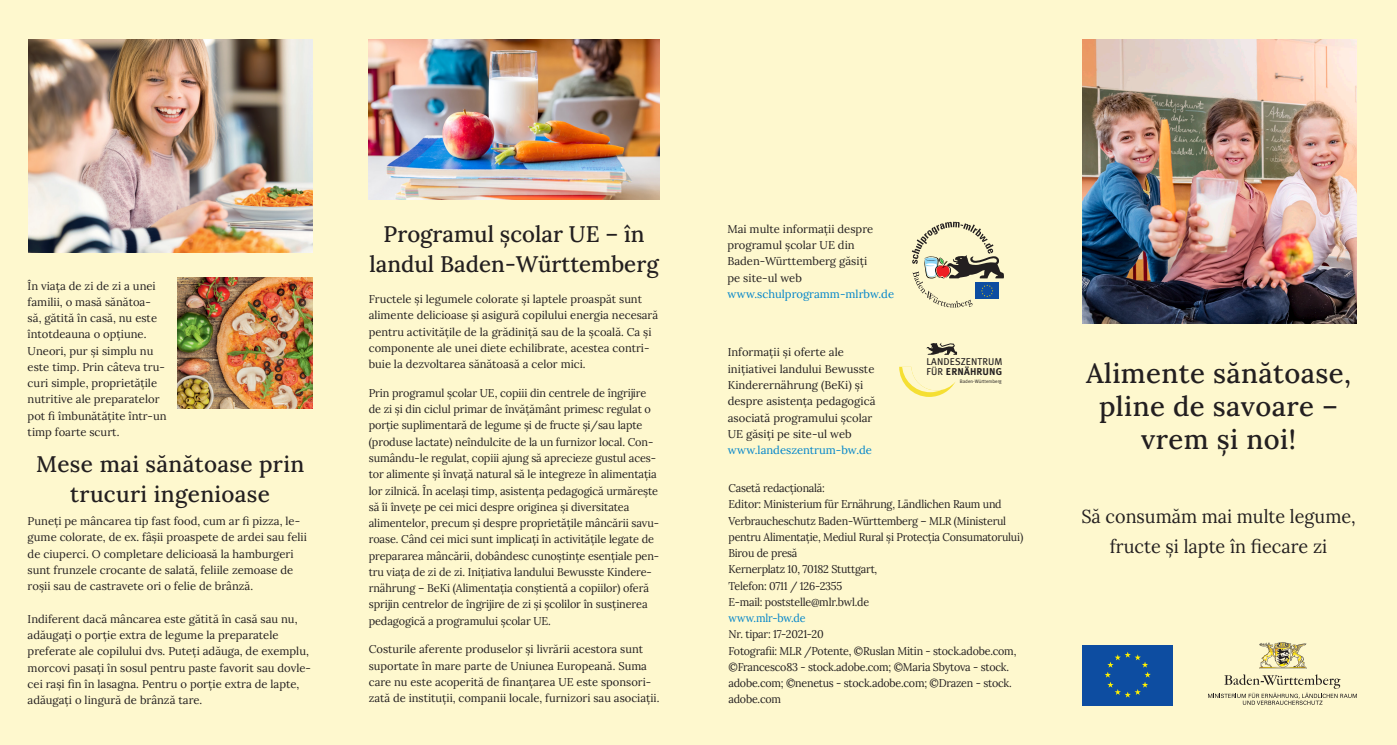
<style>
.page{position:relative;width:1397px;height:745px;background:#fff}
.page>*{position:absolute;margin:0;border:0;box-sizing:border-box;transform-origin:0 0}
._18Pt_-_Head{font:500 27.5px/33px "Lora";letter-spacing:.015em;color:#231f20;text-align:center}
._18Pt_-_Head-2{font:500 22.5px/29.2px "Lora";color:#231f20;text-align:center}
._18Pt_-_Head-3{font:18.75px/29.2px "Lora";color:#231f20;text-align:center;scale:.96 1}
._18Pt_-_Head-4{font:11.25px/16.2px "Lora";letter-spacing:-.01em;color:#231f20}
.Fließtext_10pt{font:11.25px/16.2px "Lora";color:#231f20}
.Fließtext_10pt-2{font:11.25px/16.2px "Lora";letter-spacing:-.02em;color:#231f20;scale:.95 1}
.Fließtext_10pt-3{font:11.25px "Lora";letter-spacing:-.02em;color:#0084ca;scale:.95 1}
.t1{font:9.88px/10.4px "Meta Plus";letter-spacing:.015em;color:#231f20}
.t2{font:5px "Meta";color:#231f20}
.s1{color:#0084ca}
.s2{font-weight:700}
</style>
<div class="page">
<div style="left:0;top:0;width:1396px;height:744px;background:#fef8ce"></div>
<img style="left:369px;top:40px;width:290px;height:159px">
<img style="left:1082px;top:40px;width:274px;height:283px">
<img style="left:28px;top:40px;width:284px;height:212px">
<img style="left:177px;top:278px;width:135px;height:130px">
<div style="left:1148px;top:667px;width:141px;height:18px;border:1px solid #fef8ce"></div>
<svg style="left:911px;top:222px;width:92px;height:85px"></svg>
<svg style="left:899px;top:366px;width:56px;height:30px"></svg>
<svg style="left:926px;top:342px;width:30px;height:12px"></svg>
<div style="left:1082px;top:644px;width:91px;height:60px;background:#0d4da1"></div>
<svg style="left:1105px;top:652px;width:45px;height:45px"></svg>
<img style="left:1259px;top:642px;width:48px;height:25px">
<svg style="left:1207px;top:674px;width:149px;height:30px"></svg>
<p class="Fließtext_10pt" style="left:28px;top:276px;width:140px">În viața de zi de zi a unei familii, o masă sănătoa&shy;să, gătită în casă, nu este întotdeauna o opțiune.<br>Uneori, pur și simplu nu este timp. Prin câteva tru&shy;curi simple, proprietățile nutritive ale preparatelor pot fi îmbunătățite într-un timp foarte scurt.</p>
<p class="_18Pt_-_Head-2" style="left:36px;top:448px;width:270px">Mese mai sănătoase prin trucuri ingenioase</p>
<p class="Fließtext_10pt" style="left:28px;top:512px;width:281px">Puneți pe mâncarea tip fast food, cum ar fi pizza, le&shy;gume colorate, de ex. fâșii proaspete de ardei sau felii de ciuperci. O completare delicioasă la hamburgeri sunt frunzele crocante de salată, feliile zemoase de roșii sau de castravete ori o felie de brânză.</p>
<p class="Fließtext_10pt" style="left:28px;top:609px;width:285px">Indiferent dacă mâncarea este gătită în casă sau nu, adăugați o porție extra de legume la preparatele preferate ale copilului dvs. Puteți adăuga, de exemplu, morcovi pasați în sosul pentru paste favorit sau dovle&shy;cei rași fin în lasagna. Pentru o porție extra de lapte, adăugați o lingură de brânză tare.</p>
<p class="_18Pt_-_Head-2" style="left:369px;top:218px;width:291px">Programul școlar UE – în landul Baden-Württemberg</p>
<p class="_18Pt_-_Head-4" style="left:369px;top:290px;width:291px">Fructele și legumele colorate și laptele proaspăt sunt alimente delicioase și asigură copilului energia necesară pentru activitățile de la grădiniță sau de la școală. Ca și componente ale unei diete echilibrate, acestea contri&shy;buie la dezvoltarea sănătoasă a celor mici.</p>
<p class="_18Pt_-_Head-4" style="left:369px;top:384px;width:292px">Prin programul școlar UE, copiii din centrele de îngrijire de zi și din ciclul primar de învățământ primesc regulat o porție suplimentară de legume și de fructe și/sau lapte (produse lactate) neîndulcite de la un furnizor local. Con&shy;sumându-le regulat, copiii ajung să aprecieze gustul aces&shy;tor alimente și învață natural să le integreze în alimentația lor zilnică. În același timp, asistența pedagogică urmărește să îi învețe pe cei mici despre originea și diversitatea alimentelor, precum și despre proprietățile mâncării savu&shy;roase. Când cei mici sunt implicați în activitățile legate de prepararea mâncării, dobândesc cunoștințe esențiale pen&shy;tru viața de zi de zi. Inițiativa landului Bewusste Kindere&shy;rnährung – BeKi (Alimentația conștientă a copiilor) oferă sprijin centrelor de îngrijire de zi și școlilor în susținerea pedagogică a programului școlar UE.</p>
<p class="_18Pt_-_Head-4" style="left:369px;top:640px;width:292px">Costurile aferente produselor și livrării acestora sunt suportate în mare parte de Uniunea Europeană. Suma care nu este acoperită de finanțarea UE este sponsori&shy;zată de instituții, companii locale, furnizori sau asociații.</p>
<p class="Fließtext_10pt" style="left:727px;top:220px;width:168px">Mai multe informații despre programul școlar UE din<br>Baden-Württemberg găsiți<br>pe site-ul web <span class="s1">www.schulprogramm-mlrbw.de</span></p>
<p class="Fließtext_10pt" style="left:727px;top:343px;width:149px">Informații și oferte ale inițiativei landului Bewusste<br>Kinderernährung (BeKi) și despre asistența pedagogică asociată programului școlar<br>UE găsiți pe site-ul web <span class="s1">www.landeszentrum-bw.de</span></p>
<p class="t1" style="left:926px;top:356px;width:78px">LANDESZENTRUM<br>FÜR <span class="s2">ERNÄHRUNG</span></p>
<p class="t2" style="left:959px;top:377px;width:43px">Baden-Württemberg</p>
<p class="Fließtext_10pt-2" style="left:728px;top:479px;width:103px">Casetă redacțională:</p>
<p class="Fließtext_10pt-2" style="left:728px;top:495px;width:312px">Editor: Ministerium für Ernährung, Ländlichen Raum und<br>Verbraucheschutz Baden-Württemberg – MLR (Ministerul pentru Alimentație, Mediul Rural și Protecția Consumatorului)</p>
<p class="Fließtext_10pt-2" style="left:728px;top:544px;width:74px">Birou de presă</p>
<p class="Fließtext_10pt-2" style="left:728px;top:560px;width:158px">Kernerplatz 10, 70182 Stuttgart,</p>
<p class="Fließtext_10pt-2" style="left:728px;top:576px;width:121px">Telefon: 0711 / 126-2355</p>
<p class="Fließtext_10pt-2" style="left:728px;top:592px;width:149px">E-mail: poststelle@mlr.bwl.de</p>
<p class="Fließtext_10pt-3" style="left:728px;top:609px;width:83px">www.mlr-bw.de</p>
<p class="Fließtext_10pt-2" style="left:728px;top:625px;width:102px">Nr. tipar: 17-2021-20</p>
<p class="Fließtext_10pt-2" style="left:728px;top:641px;width:304px">Fotografii: MLR /Potente, ©Ruslan Mitin - stock.adobe.com, ©Francesco83 - stock.adobe.com; ©Maria Sbytova - stock. adobe.com; ©nenetus - stock.adobe.com; ©Drazen - stock. adobe.com</p>
<p class="_18Pt_-_Head" style="left:1085px;top:355px;width:266px">Alimente sănătoase, pline de savoare – vrem și noi!</p>
<p class="_18Pt_-_Head-3" style="left:1081px;top:500px;width:287px">Să consumăm mai multe legume, fructe și lapte în fiecare zi</p>
</div>
